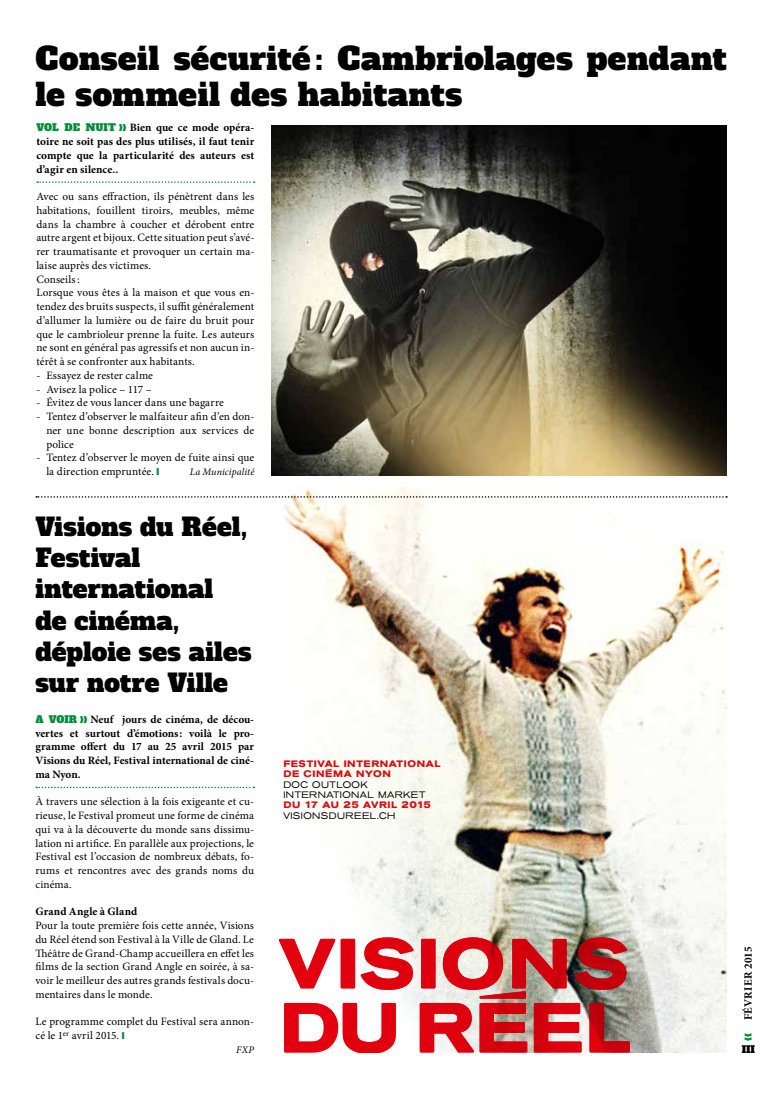
<style>
.page{position:relative;width:780px;height:1099px;background:#fff}
.page>*{position:absolute;margin:0;border:0;box-sizing:border-box;transform-origin:0 0}
.t1{font:31.25px/35.6px "Alfa Slab One";letter-spacing:.015em;color:#000}
.t2{font:25px/31.2px "Alfa Slab One";letter-spacing:.005em;color:#000}
.t3{font:11.25px/13.8px "Minion Pro";letter-spacing:.005em;color:#000}
.t4{font:700 11.25px/13.8px "Minion Pro";letter-spacing:.005em;color:#000;text-align:justify}
.t5{font:700 11.25px "Minion Pro";letter-spacing:.03em;color:#000}
.t6{font:italic 10px "Minion Pro";letter-spacing:.01em;color:#000}
.t7{font:10px "Alfa Slab One";color:#000}
.t8{font:300 expanded 9.38px/10.4px "VDR";letter-spacing:.035em;color:#000}
.t9{font:700 expanded 9.38px/10.4px "VDR";letter-spacing:.04em;color:#d40f14}
.t10{font:700 expanded 9.38px "VDR";letter-spacing:.015em;color:#d40f14}
.s1{font-family:"Alfa Slab One";font-weight:400;font-size:10px;color:#008d39}
.s2{color:#008d39}
</style>
<div class="page">
<svg style="left:37px;top:181px;width:217px;height:2px"></svg>
<svg style="left:36px;top:786px;width:218px;height:2px"></svg>
<img style="left:272px;top:125px;width:454px;height:350px">
<img style="left:272px;top:487px;width:454px;height:491px">
<svg style="left:630px;top:978px;width:96px;height:74px;fill:#efefed"></svg>
<svg style="left:279px;top:937px;width:351px;height:115px"></svg>
<svg style="left:36px;top:496px;width:691px;height:1px"></svg>
<h1 class="t1" style="left:35px;top:42px;width:692px">Conseil sécurité : Cambriolages pendant le sommeil des habitants</h1>
<p class="t4" style="left:36px;top:121px;width:219px"><span class="s1">VOL DE NUIT</span> <span class="s2">❱❱</span> Bien que ce mode opéra&shy;toire ne soit pas des plus utilisés, il faut tenir compte que la particularité des auteurs est d’agir en silence..</p>
<p class="t3" style="left:36px;top:190px;width:219px">Avec ou sans effraction, ils pénètrent dans les habitations, fouillent tiroirs, meubles, même dans la chambre à coucher et dérobent entre autre argent et bijoux. Cette situation peut s’avé&shy;rer traumatisante et provoquer un certain ma&shy;laise auprès des victimes.<br>Conseils:<br>Lorsque vous êtes à la maison et que vous en&shy;tendez des bruits suspects, il suffit généralement d’allumer la lumière ou de faire du bruit pour que le cambrioleur prenne la fuite. Les auteurs ne sont en général pas agressifs et non aucun in&shy;térêt à se confronter aux habitants.</p>
<p class="t3" style="left:36px;top:368px;width:118px">- Essayez de rester calme</p>
<p class="t3" style="left:36px;top:382px;width:117px">- Avisez la police – 117 –</p>
<p class="t3" style="left:36px;top:396px;width:189px">- Évitez de vous lancer dans une bagarre</p>
<p class="t3" style="left:46px;top:409px;width:209px;text-align:justify;text-indent:-10px">- Tentez d’observer le malfaiteur afin d’en don&shy;ner une bonne description aux services de police</p>
<p class="t3" style="left:46px;top:451px;width:209px;text-indent:-10px">- Tentez d’observer le moyen de fuite ainsi que la direction empruntée. <span class="s2">❙</span></p>
<p class="t6" style="left:190px;top:465px;width:66px">La Municipalité</p>
<h2 class="t2" style="left:35px;top:511px;width:217px">Visions du Réel,<br>Festival international<br>de cinéma, déploie ses ailes sur notre Ville</h2>
<p class="t4" style="left:35px;top:712px;width:220px"><span class="s1">A VOIR</span> <span class="s2">❱❱</span> Neuf jours de cinéma, de décou&shy;vertes et surtout d’émotions: voilà le pro&shy;gramme offert du 17 au 25 avril 2015 par Visions du Réel, Festival international de ciné&shy;ma Nyon.</p>
<p class="t3" style="left:35px;top:795px;width:220px;text-align:justify">À travers une sélection à la fois exigeante et cu&shy;rieuse, le Festival promeut une forme de cinéma qui va à la découverte du monde sans dissimu&shy;lation ni artifice. En parallèle aux projections, le Festival est l’occasion de nombreux débats, fo&shy;rums et rencontres avec des grands noms du cinéma.</p>
<p class="t4" style="left:35px;top:904px;width:103px">Grand Angle à Gland</p>
<p class="t3" style="left:35px;top:918px;width:220px;text-align:justify">Pour la toute première fois cette année, Visions du Réel étend son Festival à la Ville de Gland. Le Théâtre de Grand-Champ accueillera en effet les films de la section Grand Angle en soirée, à sa&shy;voir le meilleur des autres grands festivals docu&shy;mentaires dans le monde.</p>
<p class="t3" style="left:35px;top:1014px;width:220px">Le programme complet du Festival sera annon&shy;cé le 1<sup>er</sup> avril 2015. <span class="s2">❙</span></p>
<p class="t6" style="left:236px;top:1042px;width:19px">FXP</p>
<p class="t9" style="left:283px;top:758px;width:159px">FESTIVAL INTERNATIONAL<br>DE CINÉMA NYON</p>
<p class="t8" style="left:283px;top:779px;width:144px">DOC OUTLOOK<br>INTERNATIONAL MARKET</p>
<p class="t10" style="left:283px;top:799px;width:149px">DU 17 AU 25 AVRIL 2015</p>
<p class="t8" style="left:283px;top:810px;width:114px">VISIONSDUREEL.CH</p>
<p class="t5" style="left:740px;top:1020px;width:75px;rotate:-90deg">FÉVRIER 2015</p>
<p class="t7" style="left:741px;top:1042px;width:15px">III</p>
</div>
